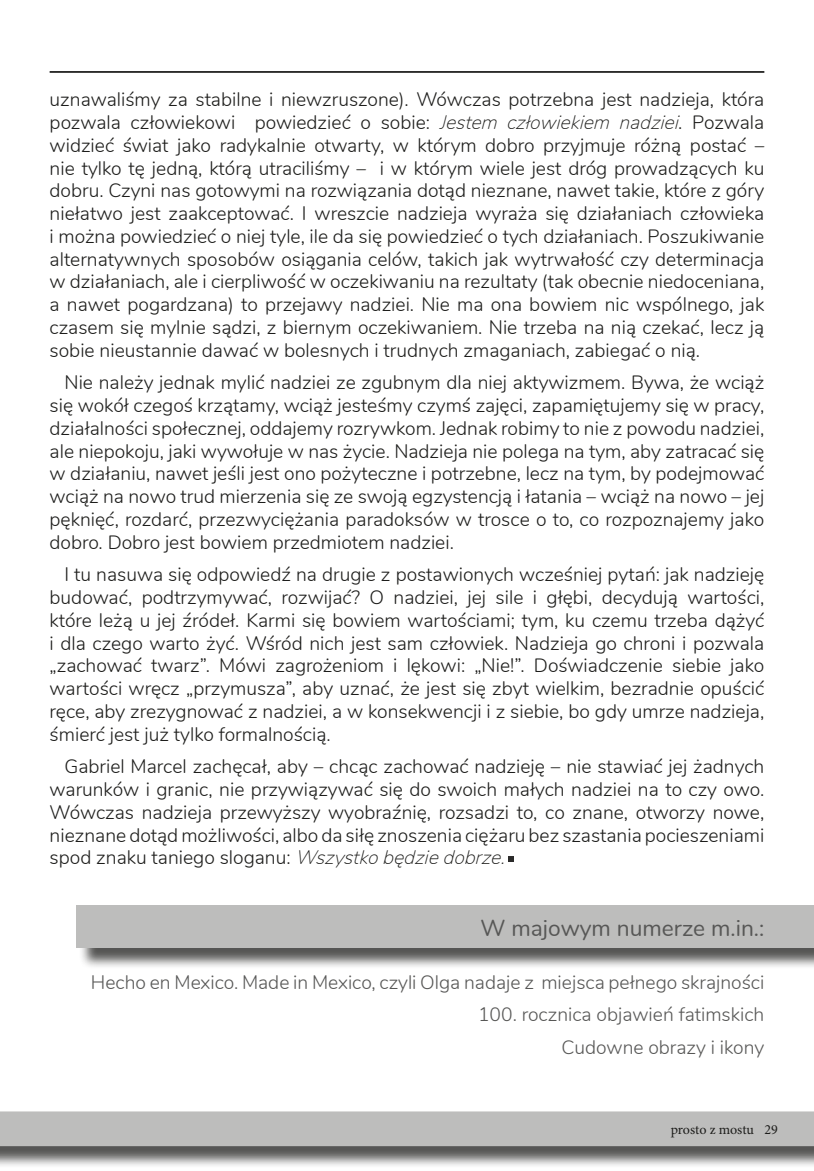
<style>
.page{position:relative;width:814px;height:1171px;background:#fff}
.page>*{position:absolute;margin:0;border:0;box-sizing:border-box;transform-origin:0 0}
.t1{font:22.75px "Nunito";color:#575756}
.t2{font:300 19.25px/22.8px "Nunito";color:#1d1d1b;text-align:justify}
.t3{font:300 19.25px/32.7px "Nunito";color:#575756;text-align:right}
.t4{font:14px "Minion Pro";letter-spacing:-.005em;color:#1d1d1b}
.s1{font-weight:200;font-style:italic}
</style>
<div class="page">
<div style="left:0;top:1114px;width:814px;height:54px;background:#1d1d1b;opacity:.75"></div>
<div style="left:0;top:1111px;width:814px;height:35px;background:#bdbdbc"></div>
<hr style="left:50px;top:71px;width:714px;height:2px;background:#1d1d1b">
<svg style="left:508px;top:856px;width:5px;height:5px"></svg>
<div style="left:79px;top:908px;width:735px;height:61px;background:#1d1d1b;opacity:.75"></div>
<div style="left:76px;top:905px;width:738px;height:42px;background:#bdbdbc"></div>
<p class="t2" style="left:50px;top:87px;width:716px">uznawaliśmy za stabilne i niewzruszone). Wówczas potrzebna jest nadzieja, która pozwala człowiekowi powiedzieć o sobie: <span class="s1">Jestem człowiekiem nadziei</span>. Pozwala widzieć świat jako radykalnie otwarty, w którym dobro przyjmuje różną postać – nie tylko tę jedną, którą utraciliśmy – i w którym wiele jest dróg prowadzących ku dobru. Czyni nas gotowymi na rozwiązania dotąd nieznane, nawet takie, które z góry niełatwo jest zaakceptować. I wreszcie nadzieja wyraża się działaniach człowieka i można powiedzieć o niej tyle, ile da się powiedzieć o tych działaniach. Poszukiwanie alternatywnych sposobów osiągania celów, takich jak wytrwałość czy determinacja w działaniach, ale i cierpliwość w oczekiwaniu na rezultaty (tak obecnie niedoceniana, a nawet pogardzana) to przejawy nadziei. Nie ma ona bowiem nic wspólnego, jak czasem się mylnie sądzi, z biernym oczekiwaniem. Nie trzeba na nią czekać, lecz ją sobie nieustannie dawać w bolesnych i trudnych zmaganiach, zabiegać o nią.</p>
<p class="t2" style="left:50px;top:370px;width:716px;text-indent:15px">Nie należy jednak mylić nadziei ze zgubnym dla niej aktywizmem. Bywa, że wciąż się wokół czegoś krzątamy, wciąż jesteśmy czymś zajęci, zapamiętujemy się w pracy, działalności społecznej, oddajemy rozrywkom. Jednak robimy to nie z powodu nadziei, ale niepokoju, jaki wywołuje w nas życie. Nadzieja nie polega na tym, aby zatracać się w działaniu, nawet jeśli jest ono pożyteczne i potrzebne, lecz na tym, by podejmować wciąż na nowo trud mierzenia się ze swoją egzystencją i łatania – wciąż na nowo – jej pęknięć, rozdarć, przezwyciężania paradoksów w trosce o to, co rozpoznajemy jako dobro. Dobro jest bowiem przedmiotem nadziei.</p>
<p class="t2" style="left:50px;top:562px;width:716px;text-indent:15px">I tu nasuwa się odpowiedź na drugie z postawionych wcześniej pytań: jak nadzieję budować, podtrzymywać, rozwijać? O nadziei, jej sile i głębi, decydują wartości, które leżą u jej źródeł. Karmi się bowiem wartościami; tym, ku czemu trzeba dążyć i dla czego warto żyć. Wśród nich jest sam człowiek. Nadzieja go chroni i pozwala „zachować twarz”. Mówi zagrożeniom i lękowi: „Nie!”. Doświadczenie siebie jako wartości wręcz „przymusza”, aby uznać, że jest się zbyt wielkim, bezradnie opuścić ręce, aby zrezygnować z nadziei, a w konsekwencji i z siebie, bo gdy umrze nadzieja, śmierć jest już tylko formalnością.</p>
<p class="t2" style="left:50px;top:754px;width:716px;text-indent:15px">Gabriel Marcel zachęcał, aby – chcąc zachować nadzieję – nie stawiać jej żadnych warunków i granic, nie przywiązywać się do swoich małych nadziei na to czy owo.<br>Wówczas nadzieja przewyższy wyobraźnię, rozsadzi to, co znane, otworzy nowe, nieznane dotąd możliwości, albo da siłę znoszenia ciężaru bez szastania pocieszeniami spod znaku taniego sloganu: <span class="s1">Wszystko będzie dobrze.</span></p>
<p class="t1" style="left:480px;top:911px;width:285px">W majowym numerze m.in.:</p>
<p class="t3" style="left:91px;top:964px;width:674px">Hecho en Mexico. Made in Mexico, czyli Olga nadaje z miejsca pełnego skrajności<br>100. rocznica objawień fatimskich<br>Cudowne obrazy i ikony</p>
<p class="t4" style="left:670px;top:1120px;width:109px">prosto z mostu 29</p>
</div>
